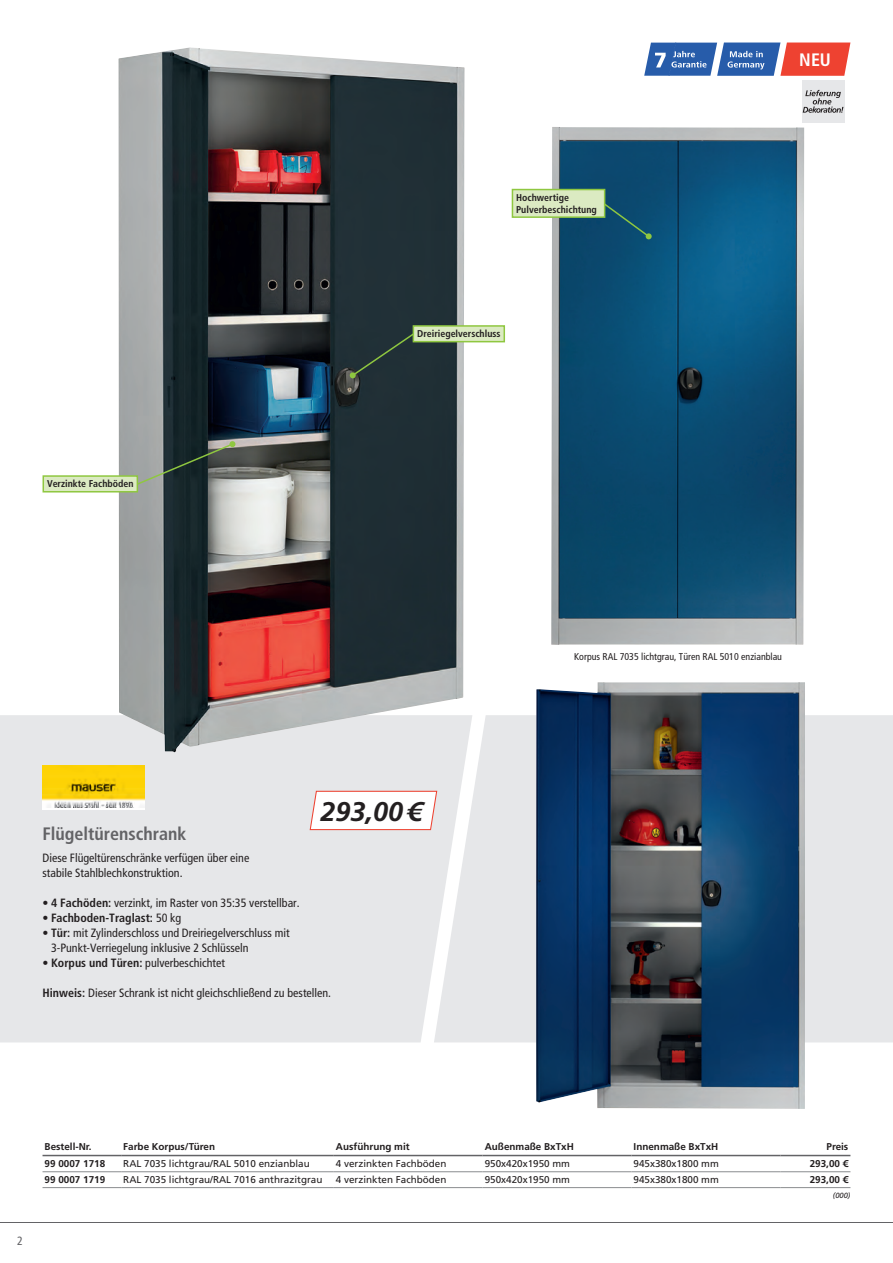
<style>
.page{position:relative;width:893px;height:1263px;background:#fff}
.page>*{position:absolute;margin:0;border:0;box-sizing:border-box;transform-origin:0 0}
.t1{font:italic 700 27px "Frutiger LT Pro";color:#231f20}
.t2{font:700 condensed 18px "Frutiger LT Pro";color:#636366}
.t3{font:700 condensed 18px "Frutiger LT Pro";color:#fff}
.t4{font:condensed 12px/15px "Frutiger LT Pro";color:#231f20}
.t5{font:700 condensed 12px "Frutiger LT Pro";color:#231f20}
.t6{font:condensed 12px "Frutiger LT Pro";color:#636366}
.t7{font:9.9px "Frutiger LT Pro";color:#231f20}
.t8{font:700 9.9px "Frutiger LT Pro";color:#231f20}
.t9{font:700 condensed 9.9px/11.9px "Frutiger LT Pro";color:#231f20}
.t10{font:condensed 9.9px "Frutiger LT Pro";color:#231f20}
.t11{font:italic 7.5px "Frutiger LT Pro";color:#231f20}
.s1{font-weight:700}
.s2{font-weight:400}
</style>
<div class="page">
<div style="left:486px;top:715px;width:407px;height:327px;background:#e6e7e9"></div>
<div style="left:0;top:715px;width:261px;height:327px;background:#e6e7e9"></div>
<hr style="left:892px;top:163px;width:1px;height:345px;background:#e6e7e9">
<img style="left:536px;top:682px;width:269px;height:427px">
<hr style="left:121px;top:1155px;width:213px;height:1px;background:#636366">
<hr style="left:334px;top:1155px;width:149px;height:1px;background:#636366">
<hr style="left:483px;top:1155px;width:148px;height:1px;background:#636366">
<hr style="left:631px;top:1155px;width:149px;height:1px;background:#636366">
<hr style="left:43px;top:1171px;width:78px;height:1px;background:#8a8c8f">
<hr style="left:121px;top:1171px;width:213px;height:1px;background:#8a8c8f">
<hr style="left:334px;top:1171px;width:149px;height:1px;background:#8a8c8f">
<hr style="left:483px;top:1171px;width:148px;height:1px;background:#8a8c8f">
<hr style="left:631px;top:1171px;width:149px;height:1px;background:#8a8c8f">
<hr style="left:780px;top:1171px;width:70px;height:1px;background:#8a8c8f">
<hr style="left:780px;top:1187px;width:70px;height:1px;background:#8a8c8f">
<hr style="left:121px;top:1187px;width:213px;height:1px;background:#8a8c8f">
<hr style="left:334px;top:1187px;width:149px;height:1px;background:#8a8c8f">
<hr style="left:483px;top:1187px;width:148px;height:1px;background:#8a8c8f">
<hr style="left:631px;top:1187px;width:149px;height:1px;background:#8a8c8f">
<hr style="left:43px;top:1155px;width:78px;height:1px;background:#636366">
<hr style="left:780px;top:1155px;width:70px;height:1px;background:#636366">
<hr style="left:43px;top:1187px;width:78px;height:1px;background:#8a8c8f">
<svg style="left:261px;top:715px;width:225px;height:328px"></svg>
<svg style="left:644px;top:43px;width:206px;height:33px"></svg>
<div style="left:802px;top:80px;width:42px;height:43px;background:#e6e7e9"></div>
<svg style="left:803px;top:90px;width:40px;height:23px"></svg>
<img style="left:551px;top:127px;width:253px;height:518px">
<div style="left:512px;top:190px;width:93px;height:27px;background:#dbeac2"></div>
<div style="left:512px;top:189px;width:93px;height:29px;border:2px solid #8fc740"></div>
<svg style="left:602px;top:202px;width:50px;height:37px"></svg>
<img style="left:119px;top:47px;width:345px;height:705px">
<div style="left:43px;top:476px;width:94px;height:16px;background:#dbeac2"></div>
<div style="left:43px;top:475px;width:95px;height:17px;border:2px solid #8fc740"></div>
<svg style="left:136px;top:441px;width:99px;height:45px"></svg>
<div style="left:413px;top:326px;width:91px;height:16px;background:#dbeac2"></div>
<div style="left:413px;top:325px;width:92px;height:17px;border:2px solid #8fc740"></div>
<svg style="left:350px;top:332px;width:65px;height:46px"></svg>
<svg style="left:43px;top:807px;width:102px;height:2px"></svg>
<img style="left:43px;top:766px;width:102px;height:41px">
<hr style="left:0;top:1222px;width:893px;height:1px;background:#636366">
<p class="t9" style="left:47px;top:478px;width:88px">Verzinkte Fachböden</p>
<p class="t9" style="left:516px;top:191px;width:82px">Hochwertige<br>Pulverbeschichtung</p>
<p class="t9" style="left:417px;top:328px;width:85px">Dreiriegelverschluss</p>
<h2 class="t3" style="left:799px;top:49px;width:33px">NEU</h2>
<h2 class="t2" style="left:43px;top:823px;width:146px">Flügeltürenschrank</h2>
<h1 class="t1" style="left:320px;top:795px;width:103px">293,00€</h1>
<p class="t4" style="left:43px;top:850px;width:208px">Diese Flügeltürenschränke verfügen über eine stabile Stahlblechkonstruktion.</p>
<p class="t4" style="left:43px;top:895px;width:259px">• <span class="s1">4 Fachöden:</span> verzinkt, im Raster von 35:35 verstellbar.</p>
<p class="t5" style="left:43px;top:910px;width:140px"><span class="s2">•</span> Fachboden-Traglast: <span class="s2">50 kg</span></p>
<p class="t4" style="left:51px;top:925px;width:240px;text-indent:-9px">• <span class="s1">Tür:</span> mit Zylinderschloss und Dreiriegelverschluss mit<br>3-Punkt-Verriegelung inklusive 2 Schlüsseln</p>
<p class="t4" style="left:43px;top:955px;width:184px">• <span class="s1">Korpus und Türen:</span> pulverbeschichtet</p>
<p class="t4" style="left:43px;top:985px;width:290px"><span class="s1">Hinweis:</span> Dieser Schrank ist nicht gleichschließend zu bestellen.</p>
<p class="t10" style="left:574px;top:650px;width:209px">Korpus RAL 7035 lichtgrau, Türen RAL 5010 enzianblau</p>
<p class="t6" style="left:17px;top:1234px;width:7px">2</p>
<p class="t8" style="left:45px;top:1141px;width:48px">Bestell-Nr.</p>
<p class="t8" style="left:123px;top:1141px;width:93px">Farbe Korpus/Türen</p>
<p class="t8" style="left:336px;top:1141px;width:75px">Ausführung mit</p>
<p class="t8" style="left:485px;top:1141px;width:91px">Außenmaße BxTxH</p>
<p class="t8" style="left:634px;top:1141px;width:86px">Innenmaße BxTxH</p>
<p class="t8" style="left:826px;top:1141px;width:23px">Preis</p>
<p class="t8" style="left:45px;top:1158px;width:62px">99 0007 1718</p>
<p class="t7" style="left:123px;top:1158px;width:188px">RAL 7035 lichtgrau/RAL 5010 enzianblau</p>
<p class="t7" style="left:336px;top:1158px;width:112px">4 verzinkten Fachböden</p>
<p class="t7" style="left:485px;top:1158px;width:87px">950x420x1950 mm</p>
<p class="t7" style="left:634px;top:1158px;width:87px">945x380x1800 mm</p>
<p class="t8" style="left:810px;top:1158px;width:40px">293,00 €</p>
<p class="t8" style="left:45px;top:1174px;width:62px">99 0007 1719</p>
<p class="t7" style="left:123px;top:1174px;width:201px">RAL 7035 lichtgrau/RAL 7016 anthrazitgrau</p>
<p class="t7" style="left:336px;top:1174px;width:112px">4 verzinkten Fachböden</p>
<p class="t7" style="left:485px;top:1174px;width:87px">950x420x1950 mm</p>
<p class="t7" style="left:634px;top:1174px;width:87px">945x380x1800 mm</p>
<p class="t8" style="left:810px;top:1174px;width:40px">293,00 €</p>
<p class="t11" style="left:833px;top:1191px;width:19px">(000)</p>
</div>
